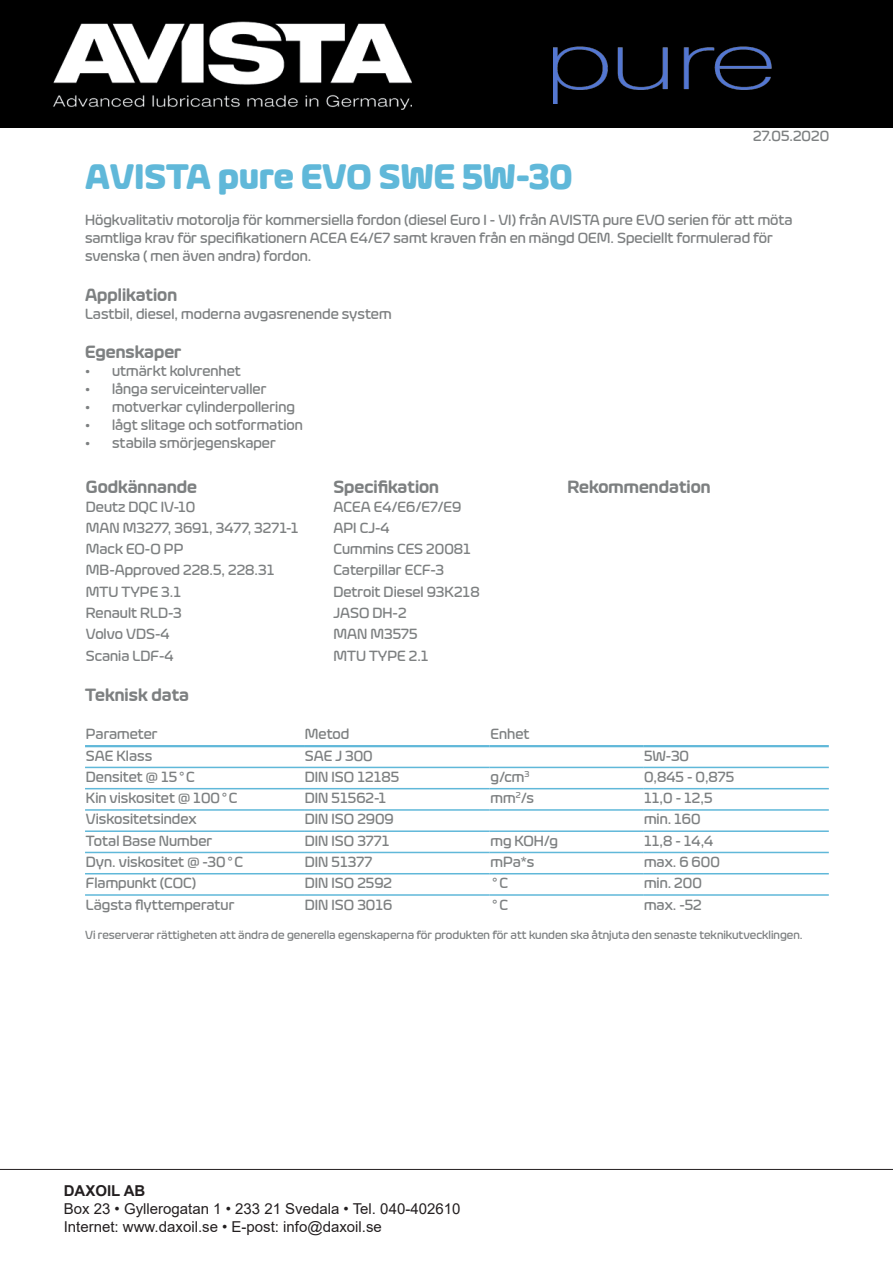
<style>
.page{position:relative;width:893px;height:1263px;background:#fff}
.page>*{position:absolute;margin:0;border:0;box-sizing:border-box;transform-origin:0 0}
.Rubrik{font:700 36px "Eurosoft W03";color:#60b8d9}
.Underrubrik{font:600 18px "Eurosoft W03";color:#7d8081}
.Stycke{font:500 15px/18px "Eurosoft W03";color:#7d8081}
.t1{font:15px "Arial";color:#231f20}
.t2{font:700 15px "Arial";color:#231f20}
.Stycke-2{font:15px "Franklin Gothic";color:#7d8081}
.Stycke-3{font:500 12px "Eurosoft W03";color:#7d8081}
.s1{font-family:"Franklin Gothic";font-weight:400}
.s2{font-family:"Eurosoft W03";font-weight:500}
</style>
<div class="page">
<img style="left:0;top:0;width:893px;height:128px">
<hr style="left:0;top:1169px;width:893px;height:1px;background:#231f20">
<hr style="left:85px;top:788px;width:219px;height:1px;background:#60b8d9">
<hr style="left:304px;top:788px;width:186px;height:1px;background:#60b8d9">
<hr style="left:490px;top:788px;width:153px;height:1px;background:#60b8d9">
<hr style="left:643px;top:788px;width:186px;height:1px;background:#60b8d9">
<hr style="left:85px;top:809px;width:219px;height:2px;background:#60b8d9">
<hr style="left:304px;top:809px;width:186px;height:2px;background:#60b8d9">
<hr style="left:490px;top:809px;width:153px;height:2px;background:#60b8d9">
<hr style="left:643px;top:809px;width:186px;height:2px;background:#60b8d9">
<hr style="left:85px;top:830px;width:219px;height:2px;background:#60b8d9">
<hr style="left:304px;top:830px;width:186px;height:2px;background:#60b8d9">
<hr style="left:490px;top:830px;width:153px;height:2px;background:#60b8d9">
<hr style="left:643px;top:830px;width:186px;height:2px;background:#60b8d9">
<hr style="left:85px;top:852px;width:219px;height:1px;background:#60b8d9">
<hr style="left:304px;top:852px;width:186px;height:1px;background:#60b8d9">
<hr style="left:490px;top:852px;width:153px;height:1px;background:#60b8d9">
<hr style="left:643px;top:852px;width:186px;height:1px;background:#60b8d9">
<hr style="left:85px;top:873px;width:219px;height:1px;background:#60b8d9">
<hr style="left:304px;top:873px;width:186px;height:1px;background:#60b8d9">
<hr style="left:490px;top:873px;width:153px;height:1px;background:#60b8d9">
<hr style="left:643px;top:873px;width:186px;height:1px;background:#60b8d9">
<hr style="left:85px;top:894px;width:219px;height:2px;background:#60b8d9">
<hr style="left:304px;top:894px;width:186px;height:2px;background:#60b8d9">
<hr style="left:490px;top:894px;width:153px;height:2px;background:#60b8d9">
<hr style="left:643px;top:894px;width:186px;height:2px;background:#60b8d9">
<hr style="left:85px;top:745px;width:219px;height:2px;background:#60b8d9">
<hr style="left:304px;top:745px;width:186px;height:2px;background:#60b8d9">
<hr style="left:490px;top:745px;width:153px;height:2px;background:#60b8d9">
<hr style="left:643px;top:745px;width:186px;height:2px;background:#60b8d9">
<hr style="left:85px;top:767px;width:219px;height:1px;background:#60b8d9">
<hr style="left:304px;top:767px;width:186px;height:1px;background:#60b8d9">
<hr style="left:490px;top:767px;width:153px;height:1px;background:#60b8d9">
<hr style="left:643px;top:767px;width:186px;height:1px;background:#60b8d9">
<img style="left:553px;top:32px;width:257px;height:72px">
<p class="Stycke" style="left:753px;top:127px;width:77px">27.05.2020</p>
<p class="Rubrik" style="left:85px;top:155px;width:489px">AVISTA pure EVO SWE 5W-30</p>
<p class="Stycke" style="left:85px;top:211px;width:709px">Högkvalitativ motorolja för kommersiella fordon (diesel Euro I - VI) från AVISTA pure EVO serien för att möta samtliga krav för specifikationern ACEA E4/E7 samt kraven från en mängd OEM. Speciellt formulerad för svenska ( men även andra) fordon.</p>
<p class="Underrubrik" style="left:85px;top:284px;width:94px">Applikation</p>
<p class="Stycke" style="left:85px;top:305px;width:308px">Lastbil, diesel, moderna avgasrenende system</p>
<p class="Underrubrik" style="left:85px;top:342px;width:98px">Egenskaper</p>
<p class="Stycke" style="left:85px;top:362px;width:157px">• utmärkt kolvrenhet</p>
<p class="Stycke" style="left:85px;top:380px;width:183px">• långa serviceintervaller</p>
<p class="Stycke" style="left:85px;top:398px;width:211px">• motverkar cylinderpollering</p>
<p class="Stycke" style="left:85px;top:416px;width:219px">• lågt slitage och sotformation</p>
<p class="Stycke" style="left:85px;top:434px;width:192px">• stabila smörjegenskaper</p>
<p class="Underrubrik" style="left:86px;top:477px;width:113px">Godkännande</p>
<p class="Underrubrik" style="left:333px;top:477px;width:107px">Specifikation</p>
<p class="Underrubrik" style="left:567px;top:477px;width:145px">Rekommendation</p>
<p class="Stycke" style="left:86px;top:498px;width:111px">Deutz DQC IV-10</p>
<p class="Stycke" style="left:333px;top:498px;width:130px">ACEA E4/E6/E7/E9</p>
<p class="Stycke" style="left:86px;top:519px;width:214px">MAN M3277, 3691, 3477, 3271-1</p>
<p class="Stycke" style="left:333px;top:519px;width:58px">API CJ-4</p>
<p class="Stycke" style="left:86px;top:540px;width:99px">Mack EO-O PP</p>
<p class="Stycke" style="left:333px;top:540px;width:139px">Cummins CES 20081</p>
<p class="Stycke" style="left:86px;top:561px;width:190px">MB-Approved 228.5, 228.31</p>
<p class="Stycke" style="left:333px;top:561px;width:112px">Caterpillar ECF-3</p>
<p class="Stycke" style="left:86px;top:583px;width:97px">MTU TYPE 3.1</p>
<p class="Stycke" style="left:333px;top:583px;width:148px">Detroit Diesel 93K218</p>
<p class="Stycke" style="left:86px;top:604px;width:97px">Renault RLD-3</p>
<p class="Stycke" style="left:333px;top:604px;width:75px">JASO DH-2</p>
<p class="Stycke" style="left:86px;top:625px;width:85px">Volvo VDS-4</p>
<p class="Stycke" style="left:333px;top:625px;width:86px">MAN M3575</p>
<p class="Stycke" style="left:86px;top:646px;width:89px">Scania LDF-4</p>
<p class="Stycke" style="left:333px;top:646px;width:97px">MTU TYPE 2.1</p>
<p class="Underrubrik" style="left:85px;top:684px;width:106px">Teknisk data</p>
<p class="Stycke" style="left:86px;top:725px;width:73px">Parameter</p>
<p class="Stycke" style="left:305px;top:725px;width:46px">Metod</p>
<p class="Stycke" style="left:491px;top:725px;width:41px">Enhet</p>
<p class="Stycke" style="left:86px;top:747px;width:68px">SAE Klass</p>
<p class="Stycke" style="left:305px;top:747px;width:69px">SAE J 300</p>
<p class="Stycke" style="left:644px;top:747px;width:47px">5W-30</p>
<p class="Stycke" style="left:86px;top:768px;width:110px">Densitet @ 15<span class="s1">°</span>C</p>
<p class="Stycke" style="left:305px;top:768px;width:96px">DIN ISO 12185</p>
<p class="Stycke" style="left:491px;top:768px;width:40px">g/cm<sup>3</sup></p>
<p class="Stycke" style="left:644px;top:768px;width:92px">0,845 - 0,875</p>
<p class="Stycke" style="left:86px;top:789px;width:153px">Kin viskositet @ 100<span class="s1">°</span>C</p>
<p class="Stycke" style="left:305px;top:789px;width:83px">DIN 51562-1</p>
<p class="Stycke" style="left:491px;top:789px;width:45px">mm<sup>2</sup>/s</p>
<p class="Stycke" style="left:644px;top:789px;width:70px">11,0 - 12,5</p>
<p class="Stycke" style="left:86px;top:810px;width:112px">Viskositetsindex</p>
<p class="Stycke" style="left:305px;top:810px;width:90px">DIN ISO 2909</p>
<p class="Stycke" style="left:644px;top:810px;width:58px">min. 160</p>
<p class="Stycke" style="left:86px;top:831px;width:128px">Total Base Number</p>
<p class="Stycke" style="left:305px;top:831px;width:86px">DIN ISO 3771</p>
<p class="Stycke" style="left:491px;top:831px;width:69px">mg KOH/g</p>
<p class="Stycke" style="left:644px;top:831px;width:71px">11,8 - 14,4</p>
<p class="Stycke" style="left:86px;top:853px;width:159px">Dyn. viskositet @ -30<span class="s1">°</span>C</p>
<p class="Stycke" style="left:305px;top:853px;width:69px">DIN 51377</p>
<p class="Stycke" style="left:491px;top:853px;width:45px">mPa*s</p>
<p class="Stycke" style="left:644px;top:853px;width:77px">max. 6 600</p>
<p class="Stycke" style="left:86px;top:874px;width:112px">Flampunkt (COC)</p>
<p class="Stycke" style="left:305px;top:874px;width:89px">DIN ISO 2592</p>
<p class="Stycke-2" style="left:491px;top:874px;width:19px">°<span class="s2">C</span></p>
<p class="Stycke" style="left:644px;top:874px;width:59px">min. 200</p>
<p class="Stycke" style="left:86px;top:895px;width:150px">Lägsta flyttemperatur</p>
<p class="Stycke" style="left:305px;top:895px;width:89px">DIN ISO 3016</p>
<p class="Stycke-2" style="left:491px;top:895px;width:19px">°<span class="s2">C</span></p>
<p class="Stycke" style="left:644px;top:895px;width:59px">max. -52</p>
<p class="Stycke-3" style="left:85px;top:928px;width:719px">Vi reserverar rättigheten att ändra de generella egenskaperna för produkten för att kunden ska åtnjuta den senaste teknikutvecklingen.</p>
<p class="t2" style="left:64px;top:1180px;width:83px">DAXOIL AB</p>
<p class="t1" style="left:64px;top:1199px;width:398px">Box 23 • Gyllerogatan 1 • 233 21 Svedala • Tel. 040-402610</p>
<p class="t1" style="left:64px;top:1217px;width:320px">Internet: www.daxoil.se • E-post: info@daxoil.se</p>
</div>
